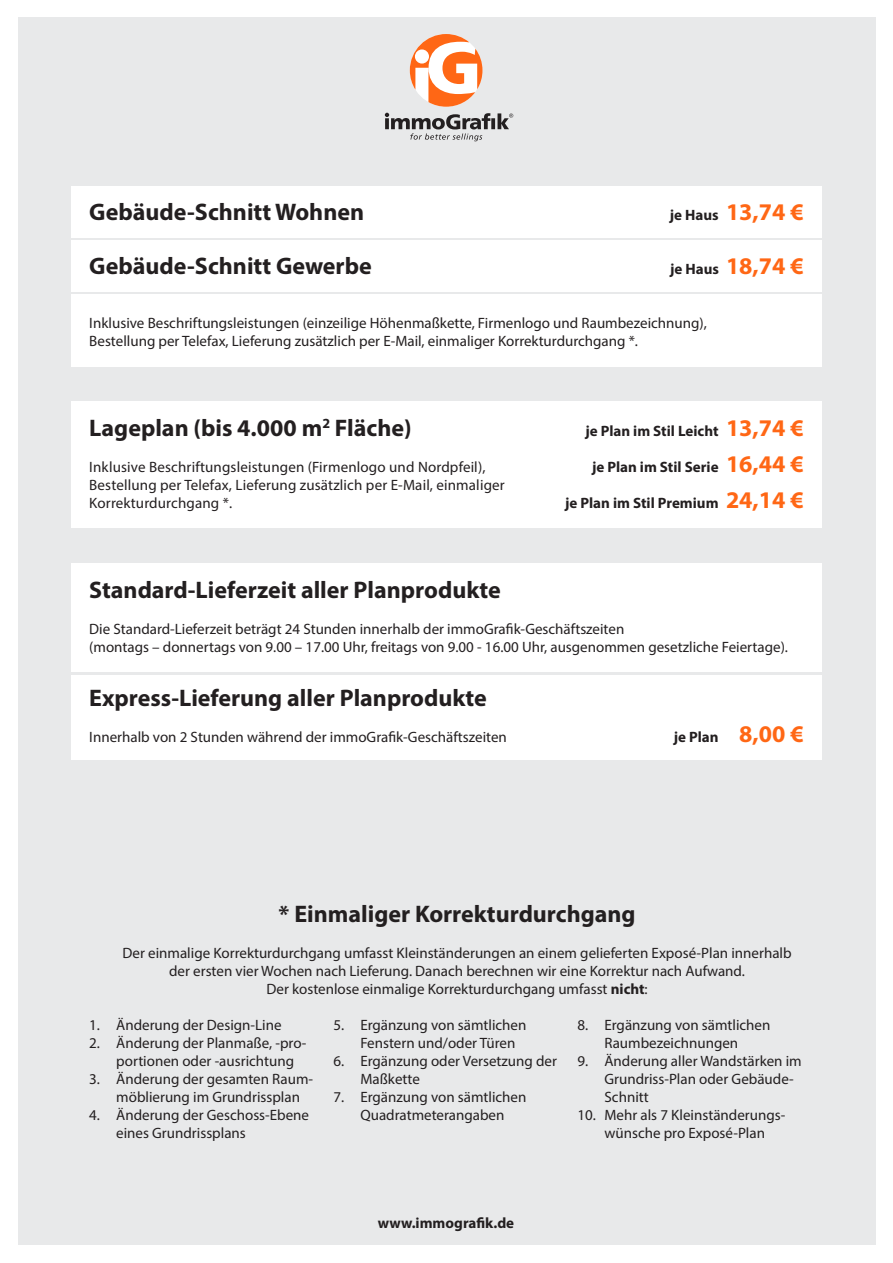
<style>
.page{position:relative;width:893px;height:1263px;background:#fff}
.page>*{position:absolute;margin:0;border:0;box-sizing:border-box;transform-origin:0 0}
.t1{font:700 24px "Myriad Pro";color:#231f20}
.t2{font:15px/18px "Myriad Pro";color:#231f20}
.t3{font:700 15px "Myriad Pro";color:#231f20}
.s1{font-size:24px;color:#ff6715}
.s2{font-weight:700}
</style>
<div class="page">
<div style="left:18px;top:18px;width:857px;height:1227px;background:#e8e9ea"></div>
<div style="left:71px;top:187px;width:750px;height:51px;background:#fff"></div>
<div style="left:71px;top:240px;width:750px;height:51px;background:#fff"></div>
<div style="left:71px;top:294px;width:750px;height:73px;background:#fff"></div>
<div style="left:71px;top:401px;width:750px;height:126px;background:#fff"></div>
<div style="left:71px;top:675px;width:750px;height:85px;background:#fff"></div>
<div style="left:71px;top:563px;width:750px;height:109px;background:#fff"></div>
<svg style="left:410px;top:34px;width:72px;height:73px"></svg>
<svg style="left:385px;top:113px;width:128px;height:28px"></svg>
<h1 class="t1" style="left:89px;top:197px;width:276px">Gebäude-Schnitt Wohnen</h1>
<h1 class="t1" style="left:89px;top:251px;width:284px">Gebäude-Schnitt Gewerbe</h1>
<p class="t3" style="left:670px;top:205px;width:135px">je Haus <span class="s1">13,74 €</span></p>
<p class="t3" style="left:670px;top:259px;width:135px">je Haus <span class="s1">18,74 €</span></p>
<p class="t2" style="left:89px;top:314px;width:619px">Inklusive Beschriftungsleistungen (einzeilige Höhenmaßkette, Firmenlogo und Raumbezeichnung),<br>Bestellung per Telefax, Lieferung zusätzlich per E-Mail, einmaliger Korrekturdurchgang *.</p>
<h1 class="t1" style="left:89px;top:413px;width:324px">Lageplan (bis 4.000 m<sup>2</sup> Fläche)</h1>
<p class="t2" style="left:89px;top:458px;width:417px">Inklusive Beschriftungsleistungen (Firmenlogo und Nordpfeil),<br>Bestellung per Telefax, Lieferung zusätzlich per E-Mail, einmaliger<br>Korrekturdurchgang *.</p>
<p class="t3" style="left:585px;top:421px;width:220px">je Plan im Stil Leicht <span class="s1">13,74 €</span></p>
<p class="t3" style="left:592px;top:457px;width:213px">je Plan im Stil Serie <span class="s1">16,44 €</span></p>
<p class="t3" style="left:565px;top:493px;width:240px">je Plan im Stil Premium <span class="s1">24,14 €</span></p>
<h1 class="t1" style="left:89px;top:575px;width:413px">Standard-Lieferzeit aller Planprodukte</h1>
<p class="t2" style="left:89px;top:620px;width:700px">Die Standard-Lieferzeit beträgt 24 Stunden innerhalb der immoGrafik-Geschäftszeiten<br>(montags – donnertags von 9.00 – 17.00 Uhr, freitags von 9.00 - 16.00 Uhr, ausgenommen gesetzliche Feiertage).</p>
<h1 class="t1" style="left:89px;top:683px;width:399px">Express-Lieferung aller Planprodukte</h1>
<p class="t2" style="left:89px;top:728px;width:419px">Innerhalb von 2 Stunden während der immoGrafik-Geschäftszeiten</p>
<p class="t3" style="left:674px;top:727px;width:131px">je Plan <span class="s1">8,00 €</span></p>
<h1 class="t1" style="left:279px;top:899px;width:358px">* Einmaliger Korrekturdurchgang</h1>
<p class="t2" style="left:123px;top:944px;width:671px;text-align:center">Der einmalige Korrekturdurchgang umfasst Kleinständerungen an einem gelieferten Exposé-Plan innerhalb der ersten vier Wochen nach Lieferung. Danach berechnen wir eine Korrektur nach Aufwand.<br>Der kostenlose einmalige Korrekturdurchgang umfasst <span class="s2">nicht</span>:</p>
<p class="t2" style="left:89px;top:1016px;width:194px">1. Änderung der Design-Line</p>
<p class="t2" style="left:116px;top:1034px;width:192px;text-indent:-27px">2. Änderung der Planmaße, -pro&shy;portionen oder -ausrichtung</p>
<p class="t2" style="left:116px;top:1070px;width:198px;text-indent:-27px">3. Änderung der gesamten Raum&shy;möblierung im Grundrissplan</p>
<p class="t2" style="left:116px;top:1106px;width:194px;text-indent:-27px">4. Änderung der Geschoss-Ebene eines Grundrissplans</p>
<p class="t2" style="left:360px;top:1016px;width:168px;text-indent:-27px">5. Ergänzung von sämtlichen<br>Fenstern und/oder Türen</p>
<p class="t2" style="left:360px;top:1052px;width:198px;text-indent:-27px">6. Ergänzung oder Versetzung der<br>Maßkette</p>
<p class="t2" style="left:333px;top:1088px;width:195px;text-align:center">7. Ergänzung von sämtlichen<br>Quadratmeterangaben</p>
<p class="t2" style="left:577px;top:1016px;width:195px;text-align:center">8. Ergänzung von sämtlichen<br>Raumbezeichnungen</p>
<p class="t2" style="left:604px;top:1052px;width:199px;text-indent:-27px">9. Änderung aller Wandstärken im<br>Grundriss-Plan oder Gebäude-<br>Schnitt</p>
<p class="t2" style="left:577px;top:1106px;width:209px;text-align:center">10. Mehr als 7 Kleinständerungs&shy;wünsche pro Exposé-Plan</p>
<p class="t3" style="left:378px;top:1213px;width:138px">www.immografik.de</p>
</div>
